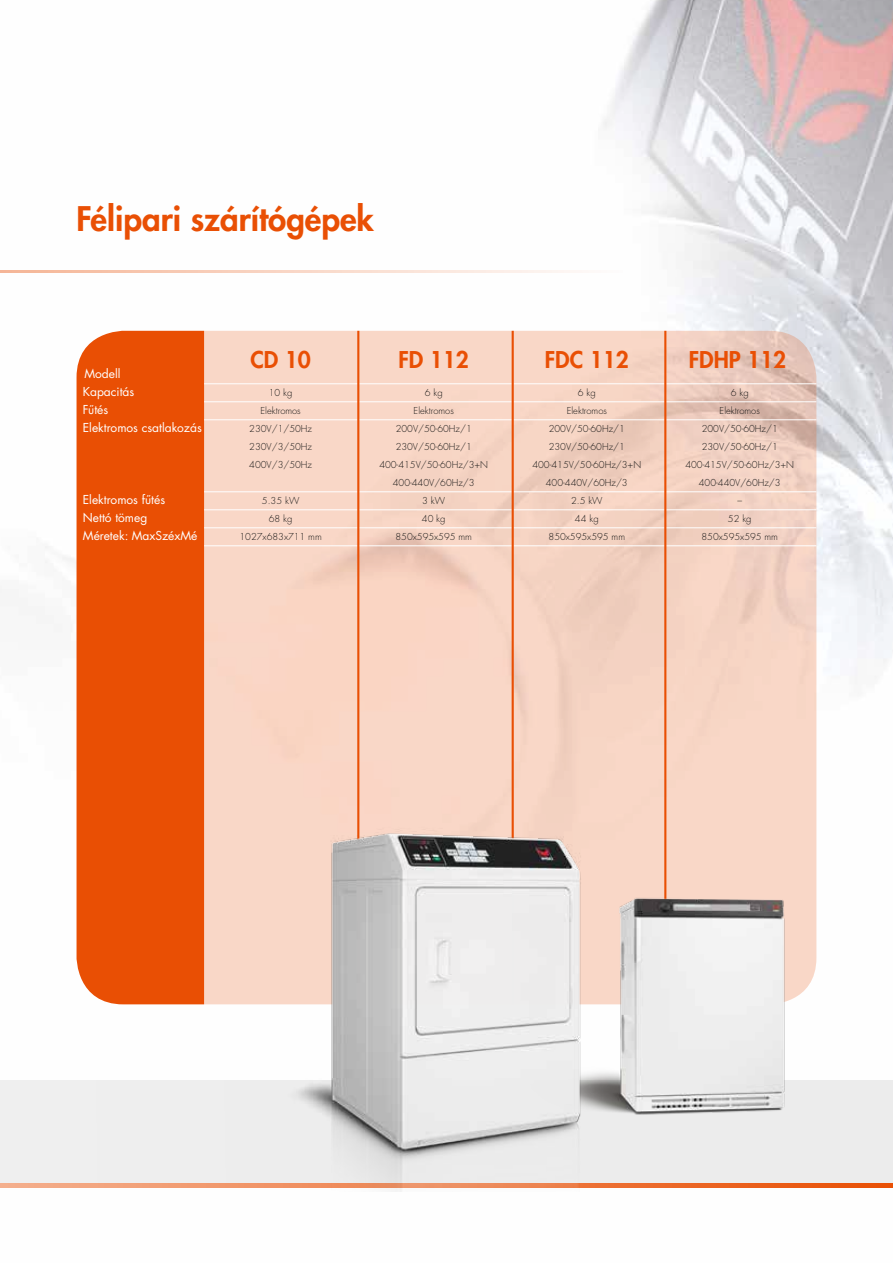
<style>
.page{position:relative;width:893px;height:1263px;background:#fff}
.page>*{position:absolute;margin:0;border:0;box-sizing:border-box;transform-origin:0 0}
.t1{font:800 33px "Futura LT Pro";color:#e94f04}
.t2{font:800 22.5px "Futura Std";color:#e94f04}
.t3{font:12px/18px "Futura LT Pro";color:#fff}
.t4{font:300 9.3px/18px "Futura Std";color:#181716;text-align:center}
</style>
<div class="page">
<img style="left:0;top:0;width:893px;height:1192px">
<div style="left:0;top:1081px;width:893px;height:102px;background:#ececec"></div>
<svg style="left:0;top:1183px;width:893px;height:4px"></svg>
<hr style="left:0;top:270px;width:622px;height:3px;background:#e94f04">
<svg style="left:204px;top:331px;width:612px;height:673px;background:#f5d3c3"></svg>
<div style="left:77px;top:331px;width:127px;height:673px;background:#e94f04"></div>
<hr style="left:204px;top:383px;width:612px;height:1px;background:#fff">
<hr style="left:204px;top:401px;width:612px;height:1px;background:#fff">
<hr style="left:204px;top:419px;width:612px;height:1px;background:#fff">
<hr style="left:204px;top:491px;width:612px;height:1px;background:#fff">
<hr style="left:204px;top:509px;width:612px;height:1px;background:#fff">
<hr style="left:204px;top:527px;width:612px;height:1px;background:#fff">
<hr style="left:204px;top:545px;width:612px;height:1px;background:#fff">
<hr style="left:357px;top:331px;width:2px;height:673px;background:#e94f04">
<hr style="left:512px;top:331px;width:2px;height:673px;background:#e94f04">
<hr style="left:664px;top:331px;width:2px;height:673px;background:#e94f04">
<img style="left:631px;top:860px;width:171px;height:327px">
<img style="left:270px;top:818px;width:361px;height:373px">
<h1 class="t1" style="left:77px;top:194px;width:299px">Félipari szárítógépek</h1>
<p class="t3" style="left:83px;top:364px;width:120px">Modell<br>Kapacitás<br>Fűtés<br>Elektromos csatlakozás</p>
<p class="t3" style="left:83px;top:490px;width:116px">Elektromos fűtés<br>Nettó tömeg<br>Méretek: MaxSzéxMé</p>
<h2 class="t2" style="left:250px;top:345px;width:62px">CD 10</h2>
<p class="t4" style="left:249px;top:384px;width:64px">10 kg<br>Elektromos<br>230V/1/50Hz<br>230V/3/50Hz<br>400V/3/50Hz</p>
<p class="t4" style="left:239px;top:492px;width:84px">5.35 kW<br>68 kg<br>1027x683x711 mm</p>
<h2 class="t2" style="left:398px;top:345px;width:72px">FD 112</h2>
<p class="t4" style="left:379px;top:384px;width:110px">6 kg<br>Elektromos<br>200V/50-60Hz/1<br>230V/50-60Hz/1<br>400-415V/50-60Hz/3+N<br>400-440V/60Hz/3<br>3 kW<br>40 kg<br>850x595x595 mm</p>
<h2 class="t2" style="left:545px;top:345px;width:85px">FDC 112</h2>
<p class="t4" style="left:532px;top:384px;width:110px">6 kg<br>Elektromos<br>200V/50-60Hz/1<br>230V/50-60Hz/1<br>400-415V/50-60Hz/3+N<br>400-440V/60Hz/3<br>2.5 kW<br>44 kg<br>850x595x595 mm</p>
<h2 class="t2" style="left:689px;top:345px;width:99px">FDHP 112</h2>
<p class="t4" style="left:685px;top:384px;width:110px">6 kg<br>Elektromos<br>200V/50-60Hz/1<br>230V/50-60Hz/1<br>400-415V/50-60Hz/3+N<br>400-440V/60Hz/3<br>–<br>52 kg<br>850x595x595 mm</p>
</div>
